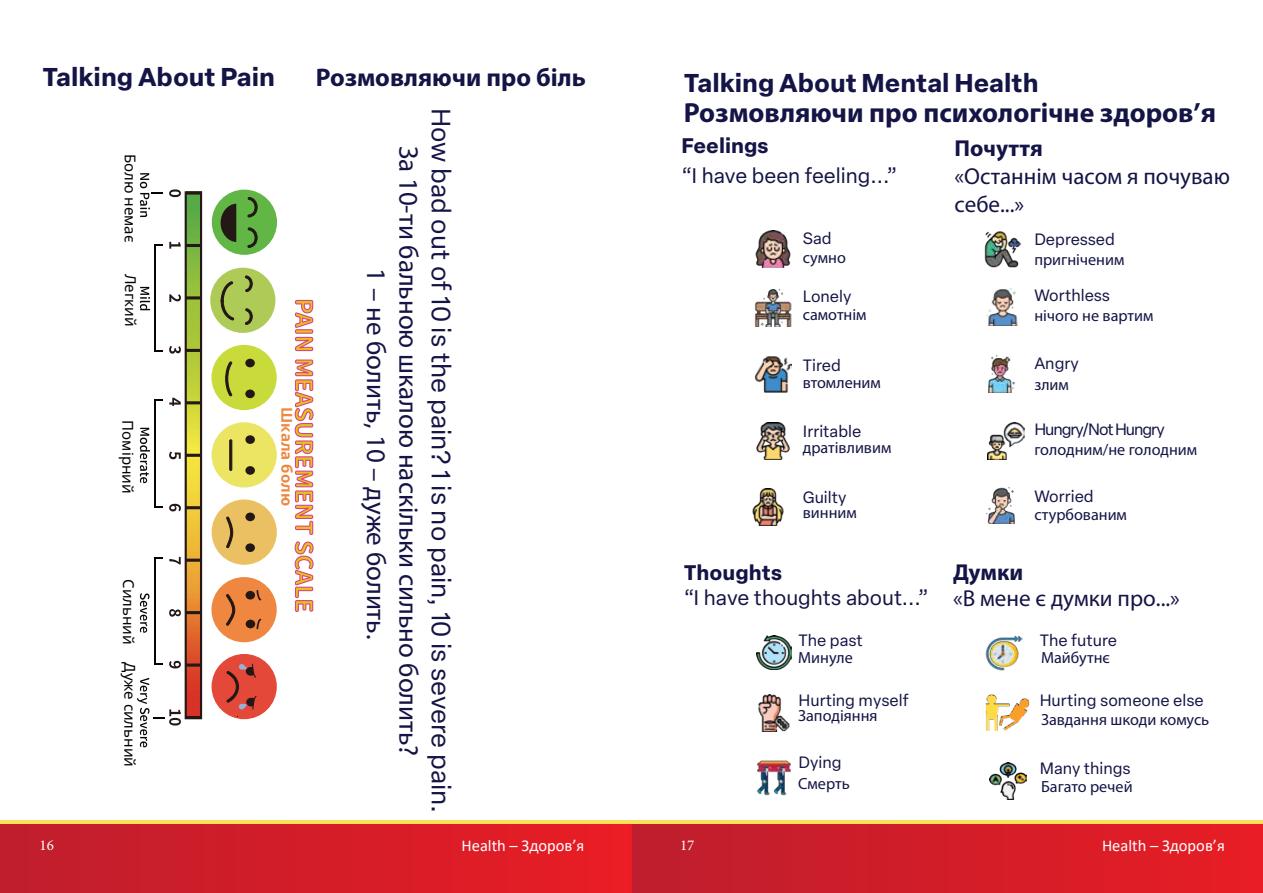
<style>
.page{position:relative;width:1263px;height:893px;background:#fff}
.page>*{position:absolute;margin:0;border:0;box-sizing:border-box;transform-origin:0 0}
.t1{font:700 27.75px "Myriad Pro";color:#141446}
.t2{font:27px/32.4px "Myriad Pro";color:#141446;text-align:center}
.t3{font:26.1px "Elza Text";color:#141446}
.t4{font:700 25.5px "Myriad Pro";color:#141446}
.t5{font:700 25.35px "Elza Text";color:#141446}
.t6{font:23.1px/27.8px "Myriad Pro";color:#141446}
.t7{font:700 23.1px "Myriad Pro";color:#141446}
.t8{font:20.85px "Elza Text";color:#141446}
.t9{font:700 20.85px "Elza Text";color:#141446}
.t10{font:16.5px "Calibri";color:#fff}
.t11{font:16.2px "Myriad Pro";color:#141446}
.t12{font:16.2px "Elza Text";color:#141446}
.t13{font:16.2px "Elza Text";letter-spacing:-.065em;color:#141446}
.t14{font:15px "Noto Sans";color:#000}
.t15{font:700 15px "Noto Sans";color:#ef8740}
.t16{font:15px "Minion Pro";color:#fff}
</style>
<div class="page">
<div style="left:631px;top:821px;width:632px;height:72px;background:linear-gradient(to right,#fde05a,#fde05a)"></div>
<div style="left:0;top:821px;width:631px;height:72px;background:linear-gradient(to right,#fde05a,#fde05a)"></div>
<div style="left:631px;top:825px;width:632px;height:68px;background:linear-gradient(to right,#be1e2d,#e71d25)"></div>
<div style="left:0;top:825px;width:631px;height:68px;background:linear-gradient(to right,#bf1e2d,#e91d24)"></div>
<div style="left:212px;top:190px;width:65px;height:65px;background:#62b646;border-radius:50%"></div>
<svg style="left:221px;top:204px;width:15px;height:38px"></svg>
<svg style="left:248px;top:228px;width:9px;height:20px"></svg>
<svg style="left:248px;top:197px;width:9px;height:20px"></svg>
<div style="left:210px;top:268px;width:65px;height:65px;background:#aecb58;border-radius:50%"></div>
<svg style="left:221px;top:281px;width:13px;height:39px"></svg>
<svg style="left:245px;top:276px;width:8px;height:16px"></svg>
<svg style="left:245px;top:309px;width:8px;height:16px"></svg>
<div style="left:211px;top:345px;width:66px;height:65px;background:#c8db3b;border-radius:50%"></div>
<svg style="left:225px;top:362px;width:7px;height:34px"></svg>
<div style="left:245px;top:359px;width:10px;height:8px;background:#231815;border-radius:50%"></div>
<div style="left:245px;top:390px;width:10px;height:8px;background:#231815;border-radius:50%"></div>
<div style="left:212px;top:499px;width:65px;height:66px;background:#eac063;border-radius:50%"></div>
<div style="left:245px;top:513px;width:10px;height:8px;background:#231815;border-radius:50%"></div>
<div style="left:245px;top:543px;width:10px;height:9px;background:#231815;border-radius:50%"></div>
<svg style="left:226px;top:516px;width:7px;height:32px"></svg>
<div style="left:212px;top:654px;width:65px;height:65px;background:#e34838;border-radius:50%"></div>
<svg style="left:226px;top:655px;width:31px;height:55px"></svg>
<div style="left:212px;top:422px;width:65px;height:65px;background:#ece463;border-radius:50%"></div>
<div style="left:245px;top:435px;width:10px;height:9px;background:#231815;border-radius:50%"></div>
<div style="left:245px;top:466px;width:10px;height:9px;background:#231815;border-radius:50%"></div>
<div style="left:230px;top:440px;width:2px;height:31px;border:1px solid #221714"></div>
<div style="left:211px;top:577px;width:66px;height:65px;background:#ef8740;border-radius:50%"></div>
<svg style="left:226px;top:594px;width:9px;height:32px"></svg>
<svg style="left:256px;top:590px;width:5px;height:10px"></svg>
<svg style="left:256px;top:619px;width:5px;height:10px"></svg>
<div style="left:245px;top:591px;width:10px;height:8px;background:#231815;border-radius:50%"></div>
<div style="left:246px;top:620px;width:9px;height:8px;background:#231815;border-radius:50%"></div>
<svg style="left:295px;top:300px;width:18px;height:51px"></svg>
<svg style="left:295px;top:359px;width:19px;height:176px"></svg>
<svg style="left:295px;top:541px;width:19px;height:71px"></svg>
<svg style="left:137px;top:173px;width:65px;height:574px"></svg>
<img style="left:988px;top:356px;width:27px;height:36px">
<img style="left:986px;top:487px;width:29px;height:37px">
<img style="left:984px;top:231px;width:37px;height:37px">
<img style="left:752px;top:489px;width:32px;height:36px">
<img style="left:987px;top:422px;width:37px;height:37px">
<img style="left:756px;top:423px;width:34px;height:36px">
<img style="left:755px;top:290px;width:36px;height:36px">
<img style="left:755px;top:231px;width:36px;height:37px">
<img style="left:755px;top:356px;width:36px;height:36px">
<img style="left:986px;top:288px;width:32px;height:37px">
<img style="left:757px;top:760px;width:34px;height:36px">
<img style="left:985px;top:635px;width:37px;height:36px">
<img style="left:989px;top:762px;width:38px;height:38px">
<img style="left:756px;top:635px;width:35px;height:35px">
<img style="left:758px;top:694px;width:32px;height:37px">
<img style="left:986px;top:694px;width:43px;height:37px">
<h3 class="t5" style="left:43px;top:57px;width:234px">Talking About Pain</h3>
<p class="t14" style="left:141px;top:154px;width:90px;rotate:90deg">Болю немає</p>
<p class="t14" style="left:141px;top:273px;width:54px;rotate:90deg">Легкий</p>
<p class="t14" style="left:139px;top:420px;width:75px;rotate:90deg">Помірний</p>
<p class="t14" style="left:140px;top:579px;width:189px;rotate:90deg">Сильний Дуже сильний</p>
<p class="t15" style="left:297px;top:407px;width:100px;rotate:90deg">Шкала болю</p>
<h3 class="t4" style="left:316px;top:60px;width:272px">Розмовляючи про біль</h3>
<h2 class="t2" style="left:425px;top:146px;width:612px;rotate:90deg">За 10-ти бальною шкалою наскільки сильно болить?<br>1 – не болить, 10 – дуже болить.</h2>
<h3 class="t3" style="left:460px;top:108px;width:707px;rotate:90deg">How bad out of 10 is the pain? 1 is no pain, 10 is severe pain.</h3>
<p class="t16" style="left:40px;top:835px;width:16px">16</p>
<p class="t10" style="left:461px;top:834px;width:124px">Health – Здоров’я</p>
<h3 class="t5" style="left:684px;top:64px;width:356px">Talking About Mental Health</h3>
<h1 class="t1" style="left:684px;top:94px;width:534px">Розмовляючи про психологічне здоров’я</h1>
<h3 class="t7" style="left:954px;top:133px;width:90px">Почуття</h3>
<h3 class="t6" style="left:954px;top:162px;width:277px">«Останнім часом я почуваю себе...»</h3>
<p class="t9" style="left:682px;top:130px;width:89px">Feelings</p>
<p class="t8" style="left:682px;top:161px;width:217px">“I have been feeling...”</p>
<p class="t12" style="left:803px;top:227px;width:30px">Sad</p>
<p class="t12" style="left:1034px;top:228px;width:82px">Depressed</p>
<p class="t11" style="left:803px;top:248px;width:45px">сумно</p>
<p class="t11" style="left:1034px;top:249px;width:92px">пригніченим</p>
<p class="t12" style="left:803px;top:285px;width:50px">Lonely</p>
<p class="t12" style="left:1034px;top:284px;width:77px">Worthless</p>
<p class="t11" style="left:803px;top:304px;width:65px">самотнім</p>
<p class="t11" style="left:1034px;top:306px;width:121px">нічого не вартим</p>
<p class="t12" style="left:803px;top:354px;width:39px">Tired</p>
<p class="t12" style="left:1034px;top:352px;width:46px">Angry</p>
<p class="t11" style="left:803px;top:373px;width:80px">втомленим</p>
<p class="t11" style="left:1034px;top:374px;width:36px">злим</p>
<p class="t12" style="left:803px;top:419px;width:60px">Irritable</p>
<p class="t13" style="left:1034px;top:417px;width:132px">Hungry/Not Hungry</p>
<p class="t11" style="left:803px;top:438px;width:90px">дратівливим</p>
<p class="t11" style="left:1034px;top:439px;width:164px">голодним/не голодним</p>
<p class="t12" style="left:803px;top:485px;width:45px">Guilty</p>
<p class="t12" style="left:1034px;top:484px;width:61px">Worried</p>
<p class="t11" style="left:803px;top:503px;width:55px">винним</p>
<p class="t9" style="left:684px;top:556px;width:100px">Thoughts</p>
<p class="t8" style="left:684px;top:582px;width:247px">“I have thoughts about...”</p>
<p class="t12" style="left:798px;top:629px;width:66px">The past</p>
<p class="t11" style="left:798px;top:648px;width:56px">Минуле</p>
<p class="t12" style="left:798px;top:688px;width:112px">Hurting myself</p>
<p class="t11" style="left:798px;top:706px;width:81px">Заподіяння</p>
<p class="t12" style="left:798px;top:751px;width:45px">Dying</p>
<p class="t11" style="left:798px;top:773px;width:53px">Смерть</p>
<p class="t11" style="left:1034px;top:504px;width:94px">стурбованим</p>
<h3 class="t7" style="left:953px;top:557px;width:72px">Думки</h3>
<h3 class="t6" style="left:953px;top:584px;width:228px">«В мене є думки про...»</h3>
<p class="t12" style="left:1040px;top:629px;width:79px">The future</p>
<p class="t11" style="left:1041px;top:647px;width:70px">Майбутнє</p>
<p class="t12" style="left:1040px;top:688px;width:166px">Hurting someone else</p>
<p class="t11" style="left:1041px;top:709px;width:170px">Завдання шкоди комусь</p>
<p class="t12" style="left:1040px;top:757px;width:93px">Many things</p>
<p class="t11" style="left:1041px;top:776px;width:93px">Багато речей</p>
<p class="t16" style="left:680px;top:835px;width:16px">17</p>
<p class="t10" style="left:1102px;top:834px;width:124px">Health – Здоров’я</p>
</div>
